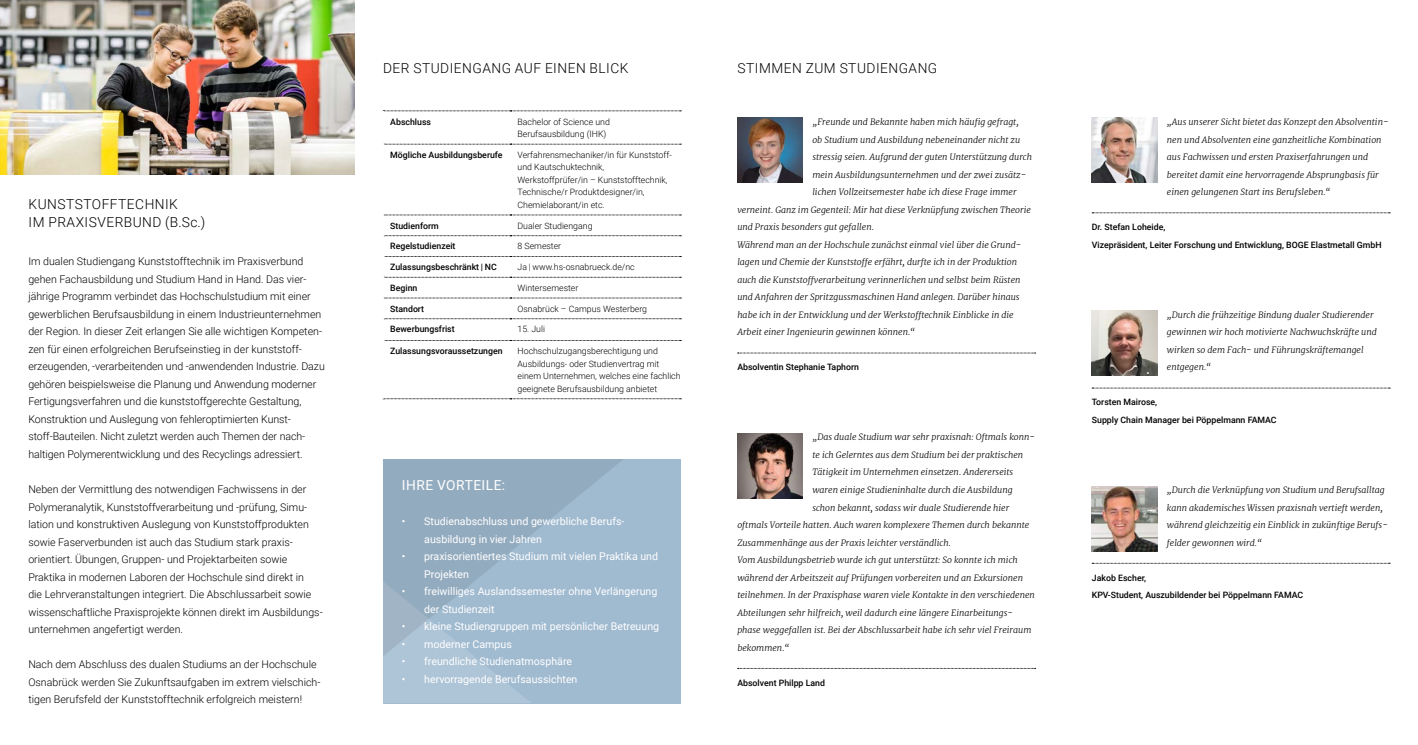
<style>
.page{position:relative;width:1418px;height:745px;background:#fff}
.page>*{position:absolute;margin:0;border:0;box-sizing:border-box;transform-origin:0 0}
.Head_H2___Innen{font:300 13.75px/17.5px "Roboto";letter-spacing:.035em;color:#000}
.Copytext_Infobox___R{font:13.75px "Roboto";letter-spacing:.035em;color:#fff}
.Copytext___Light{font:300 10.62px/17.5px "Roboto";color:#000}
.t1{font:10.62px/17.5px "Roboto";color:#fff}
.Zitat___Light{font:italic 300 8.75px/17.5px "Merriweather";color:#000}
.Tabellentext___Light{font:300 8.75px/12.5px "Roboto";color:#000}
.Copytext___Light-2{font:500 8.75px/17.5px "Roboto";color:#000}
.Tabellentext___Mediu{font:500 8.75px "Roboto";color:#000}
</style>
<div class="page">
<div style="left:383px;top:458px;width:297px;height:244px;background:#a0bad0"></div>
<svg style="left:383px;top:656px;width:146px;height:46px"></svg>
<svg style="left:383px;top:458px;width:240px;height:198px"></svg>
<img style="left:0;top:0;width:354px;height:175px">
<svg style="left:383px;top:110px;width:298px;height:289px"></svg>
<svg style="left:737px;top:352px;width:298px;height:1px"></svg>
<svg style="left:1092px;top:212px;width:298px;height:1px"></svg>
<svg style="left:1092px;top:562px;width:298px;height:1px"></svg>
<svg style="left:1092px;top:387px;width:298px;height:1px"></svg>
<img style="left:1091px;top:310px;width:66px;height:65px">
<img style="left:1091px;top:486px;width:66px;height:65px">
<img style="left:1091px;top:117px;width:66px;height:65px">
<img style="left:737px;top:117px;width:65px;height:65px">
<img style="left:737px;top:433px;width:65px;height:65px">
<p class="Head_H2___Innen" style="left:29px;top:195px;width:178px">KUNSTSTOFFTECHNIK<br>IM PRAXISVERBUND (B.Sc.)</p>
<p class="Copytext___Light" style="left:28px;top:252px;width:298px">Im dualen Studiengang Kunststofftechnik im Praxisverbund gehen Fachausbildung und Studium Hand in Hand. Das vier&shy;jährige Programm verbindet das Hochschulstudium mit einer gewerblichen Berufsausbildung in einem Industrieunternehmen der Region. In dieser Zeit erlangen Sie alle wichtigen Kompeten&shy;zen für einen erfolgreichen Berufseinstieg in der kunststoff&shy;erzeugenden, -verarbeitenden und -anwendenden Industrie. Dazu gehören beispielsweise die Planung und Anwendung moderner Fertigungsverfahren und die kunststoffgerechte Gestaltung, Konstruktion und Auslegung von fehleroptimierten Kunst&shy;stoff-Bauteilen. Nicht zuletzt werden auch Themen der nach&shy;haltigen Polymerentwicklung und des Recyclings adressiert.</p>
<p class="Copytext___Light" style="left:28px;top:480px;width:296px">Neben der Vermittlung des notwendigen Fachwissens in der Polymeranalytik, Kunststoffverarbeitung und -prüfung, Simu&shy;lation und konstruktiven Auslegung von Kunststoffprodukten sowie Faserverbunden ist auch das Studium stark praxis&shy;orientiert. Übungen, Gruppen- und Projektarbeiten sowie Praktika in modernen Laboren der Hochschule sind direkt in<br>die Lehrveranstaltungen integriert. Die Abschlussarbeit sowie wissenschaftliche Praxisprojekte können direkt im Ausbildungs&shy;unternehmen angefertigt werden.</p>
<p class="Copytext___Light" style="left:28px;top:655px;width:293px">Nach dem Abschluss des dualen Studiums an der Hochschule<br>Osnabrück werden Sie Zukunftsaufgaben im extrem vielschich&shy;tigen Berufsfeld der Kunststofftechnik erfolgreich meistern!</p>
<p class="Head_H2___Innen" style="left:383px;top:58px;width:247px">DER STUDIENGANG AUF EINEN BLICK</p>
<p class="Head_H2___Innen" style="left:737px;top:58px;width:201px">STIMMEN ZUM STUDIENGANG</p>
<p class="Tabellentext___Mediu" style="left:390px;top:115px;width:42px">Abschluss</p>
<p class="Tabellentext___Light" style="left:517px;top:115px;width:94px">Bachelor of Science und<br>Berufsausbildung (IHK)</p>
<p class="Tabellentext___Mediu" style="left:390px;top:148px;width:114px">Mögliche Ausbildungsberufe</p>
<p class="Tabellentext___Light" style="left:517px;top:148px;width:156px">Verfahrensmechaniker/in für Kunststoff&shy;und Kautschuktechnik, Werkstoffprüfer/in – Kunststofftechnik, Technische/r Produktdesigner/in, Chemielaborant/in etc.</p>
<p class="Tabellentext___Mediu" style="left:390px;top:219px;width:50px">Studienform</p>
<p class="Tabellentext___Light" style="left:517px;top:219px;width:76px">Dualer Studiengang</p>
<p class="Tabellentext___Mediu" style="left:390px;top:240px;width:67px">Regelstudienzeit</p>
<p class="Tabellentext___Light" style="left:517px;top:239px;width:45px">8 Semester</p>
<p class="Tabellentext___Mediu" style="left:390px;top:261px;width:108px">Zulassungsbeschränkt | NC</p>
<p class="Tabellentext___Light" style="left:517px;top:260px;width:119px">Ja | www.hs-osnabrueck.de/nc</p>
<p class="Tabellentext___Mediu" style="left:390px;top:281px;width:29px">Beginn</p>
<p class="Tabellentext___Light" style="left:517px;top:281px;width:62px">Wintersemester</p>
<p class="Tabellentext___Mediu" style="left:390px;top:302px;width:35px">Standort</p>
<p class="Tabellentext___Light" style="left:517px;top:302px;width:131px">Osnabrück – Campus Westerberg</p>
<p class="Tabellentext___Mediu" style="left:390px;top:323px;width:66px">Bewerbungsfrist</p>
<p class="Tabellentext___Light" style="left:517px;top:322px;width:29px">15. Juli</p>
<p class="Tabellentext___Mediu" style="left:390px;top:344px;width:114px">Zulassungsvoraussetzungen</p>
<p class="Tabellentext___Light" style="left:517px;top:344px;width:164px">Hochschulzugangsberechtigung und Ausbildungs- oder Studienvertrag mit einem Unternehmen, welches eine fachlich geeignete Berufsausbildung anbietet</p>
<p class="Copytext_Infobox___R" style="left:402px;top:475px;width:105px">IHRE VORTEILE:</p>
<p class="t1" style="left:424px;top:512px;width:202px;text-indent:-22px">• Studienabschluss und gewerbliche Berufs&shy;ausbildung in vier Jahren</p>
<p class="t1" style="left:424px;top:547px;width:235px;text-indent:-22px">• praxisorientiertes Studium mit vielen Praktika und<br>Projekten</p>
<p class="t1" style="left:424px;top:582px;width:235px;text-indent:-22px">• freiwilliges Auslandssemester ohne Verlängerung der Studienzeit</p>
<p class="t1" style="left:402px;top:617px;width:259px">• kleine Studiengruppen mit persönlicher Betreuung</p>
<p class="t1" style="left:402px;top:634px;width:112px">• moderner Campus</p>
<p class="t1" style="left:402px;top:652px;width:172px">• freundliche Studienatmosphäre</p>
<p class="t1" style="left:402px;top:669px;width:177px">• hervorragende Berufsaussichten</p>
<p class="Zitat___Light" style="left:812px;top:113px;width:208px">„Freunde und Bekannte haben mich häufig gefragt,</p>
<p class="Zitat___Light" style="left:812px;top:130px;width:209px">ob Studium und Ausbildung nebeneinander nicht zu</p>
<p class="Zitat___Light" style="left:812px;top:148px;width:221px">stressig seien. Aufgrund der guten Unterstützung durch</p>
<p class="Zitat___Light" style="left:812px;top:165px;width:215px">mein Ausbildungsunternehmen und der zwei zusätz-</p>
<p class="Zitat___Light" style="left:812px;top:183px;width:206px">lichen Vollzeitsemester habe ich diese Frage immer</p>
<p class="Zitat___Light" style="left:737px;top:200px;width:295px">verneint. Ganz im Gegenteil: Mir hat diese Verknüpfung zwischen Theorie</p>
<p class="Zitat___Light" style="left:737px;top:218px;width:138px">und Praxis besonders gut gefallen.</p>
<p class="Zitat___Light" style="left:737px;top:235px;width:285px">Während man an der Hochschule zunächst einmal viel über die Grund-</p>
<p class="Zitat___Light" style="left:737px;top:253px;width:281px">lagen und Chemie der Kunststoffe erfährt, durfte ich in der Produktion</p>
<p class="Zitat___Light" style="left:737px;top:270px;width:285px">auch die Kunststoffverarbeitung verinnerlichen und selbst beim Rüsten</p>
<p class="Zitat___Light" style="left:737px;top:288px;width:284px">und Anfahren der Spritzgussmaschinen Hand anlegen. Darüber hinaus</p>
<p class="Zitat___Light" style="left:737px;top:305px;width:278px">habe ich in der Entwicklung und der Werkstofftechnik Einblicke in die</p>
<p class="Zitat___Light" style="left:737px;top:323px;width:179px">Arbeit einer Ingenieurin gewinnen können.“</p>
<p class="Copytext___Light-2" style="left:737px;top:358px;width:123px">Absolventin Stephanie Taphorn</p>
<p class="Zitat___Light" style="left:812px;top:428px;width:224px">„Das duale Studium war sehr praxisnah: Oftmals konn-</p>
<p class="Zitat___Light" style="left:812px;top:445px;width:212px">te ich Gelerntes aus dem Studium bei der praktischen</p>
<p class="Zitat___Light" style="left:812px;top:463px;width:202px">Tätigkeit im Unternehmen einsetzen. Andererseits</p>
<p class="Zitat___Light" style="left:812px;top:480px;width:202px">waren einige Studieninhalte durch die Ausbildung</p>
<p class="Zitat___Light" style="left:812px;top:498px;width:198px">schon bekannt, sodass wir duale Studierende hier</p>
<p class="Zitat___Light" style="left:737px;top:515px;width:293px">oftmals Vorteile hatten. Auch waren komplexere Themen durch bekannte</p>
<p class="Zitat___Light" style="left:737px;top:533px;width:215px">Zusammenhänge aus der Praxis leichter verständlich.</p>
<p class="Zitat___Light" style="left:737px;top:550px;width:282px">Vom Ausbildungsbetrieb wurde ich gut unterstützt: So konnte ich mich</p>
<p class="Zitat___Light" style="left:737px;top:568px;width:287px">während der Arbeitszeit auf Prüfungen vorbereiten und an Exkursionen</p>
<p class="Zitat___Light" style="left:737px;top:585px;width:299px">teilnehmen. In der Praxisphase waren viele Kontakte in den verschiedenen</p>
<p class="Zitat___Light" style="left:737px;top:603px;width:277px">Abteilungen sehr hilfreich, weil dadurch eine längere Einarbeitungs-</p>
<p class="Zitat___Light" style="left:737px;top:620px;width:295px">phase weggefallen ist. Bei der Abschlussarbeit habe ich sehr viel Freiraum</p>
<p class="Zitat___Light" style="left:737px;top:638px;width:54px">bekommen.“</p>
<p class="Copytext___Light-2" style="left:737px;top:673px;width:89px">Absolvent Philpp Land</p>
<p class="Zitat___Light" style="left:1166px;top:113px;width:223px">„Aus unserer Sicht bietet das Konzept den Absolventin&shy;nen und Absolventen eine ganzheitliche Kombination aus Fachwissen und ersten Praxiserfahrungen und bereitet damit eine hervorragende Absprungbasis für einen gelungenen Start ins Berufsleben.“</p>
<p class="Copytext___Light-2" style="left:1091px;top:218px;width:291px">Dr. Stefan Loheide,<br>Vizepräsident, Leiter Forschung und Entwicklung, BOGE Elastmetall GmbH</p>
<p class="Zitat___Light" style="left:1166px;top:305px;width:211px">„Durch die frühzeitige Bindung dualer Studierender gewinnen wir hoch motivierte Nachwuchskräfte und wirken so dem Fach- und Führungskräftemangel entgegen.“</p>
<p class="Copytext___Light-2" style="left:1091px;top:393px;width:186px">Torsten Mairose,<br>Supply Chain Manager bei Pöppelmann FAMAC</p>
<p class="Zitat___Light" style="left:1166px;top:480px;width:222px">„Durch die Verknüpfung von Studium und Berufsalltag kann akademisches Wissen praxisnah vertieft werden, während gleichzeitig ein Einblick in zukünftige Berufs&shy;felder gewonnen wird.“</p>
<p class="Copytext___Light-2" style="left:1091px;top:568px;width:213px">Jakob Escher,<br>KPV-Student, Auszubildender bei Pöppelmann FAMAC</p>
</div>
